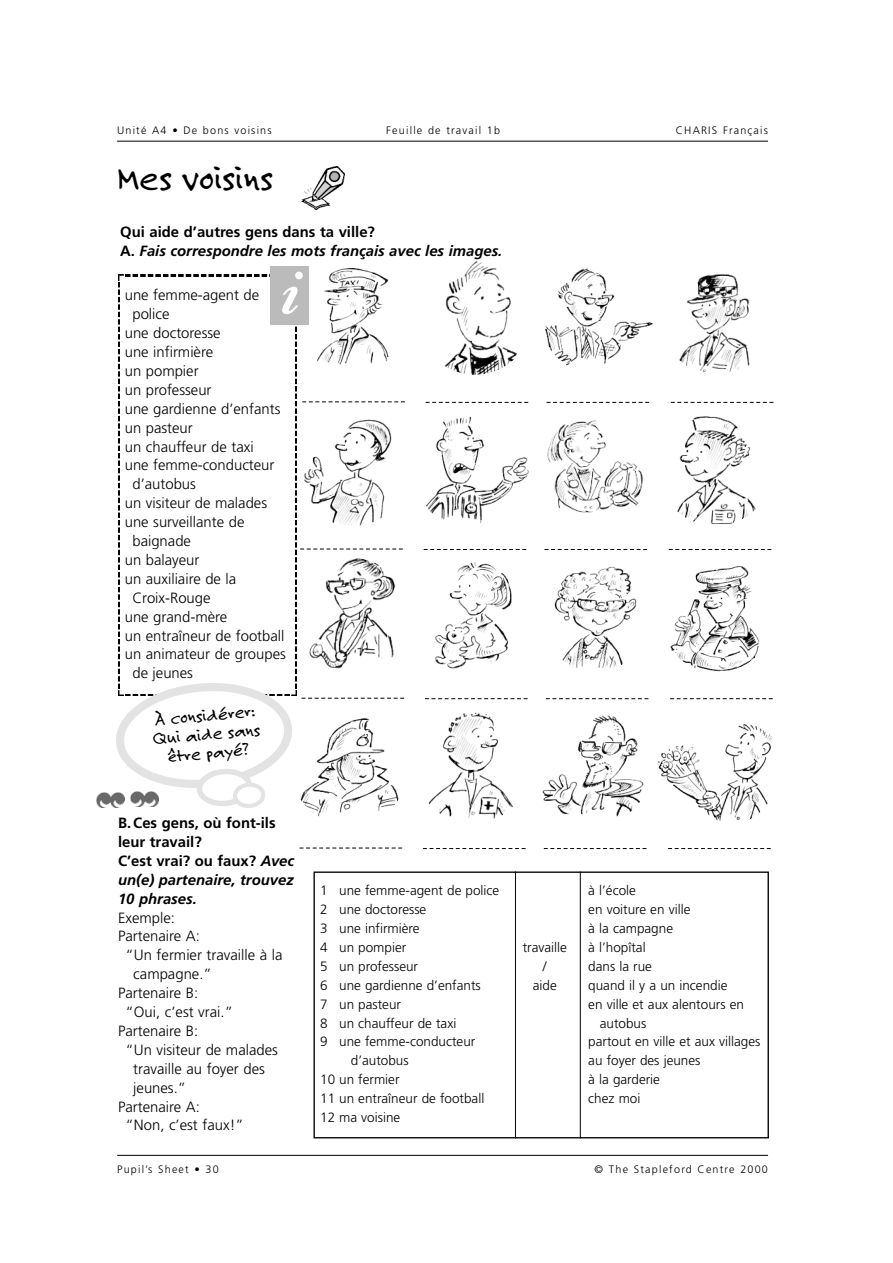
<style>
.page{position:relative;width:893px;height:1263px;background:#fff}
.page>*{position:absolute;margin:0;border:0;box-sizing:border-box;transform-origin:0 0}
.t1{font:italic 700 64.8px "Garamond";color:#fff}
.t2{font:37.8px "Felt Tip Roman";color:#000}
.t3{font:18.9px/18.9px "Felt Tip Roman";color:#000;text-align:center}
.t4{font:300 14.85px "Frutiger";color:#000}
.t5{font:700 14.85px/18.9px "Frutiger";color:#000}
.t6{font:italic 700 14.85px/18.9px "Frutiger";color:#000}
.t7{font:300 13.5px "Frutiger";color:#000}
.t8{font:300 10.8px "Frutiger";letter-spacing:.11em;color:#000}
.s1{font-style:normal}
.s2{font-style:italic}
</style>
<div class="page">
<hr style="left:117px;top:141px;width:651px;height:1px;background:#000">
<hr style="left:117px;top:1155px;width:651px;height:1px;background:#000">
<img style="left:316px;top:268px;width:73px;height:97px">
<img style="left:417px;top:260px;width:115px;height:115px;border-radius:50%">
<img style="left:545px;top:268px;width:108px;height:97px">
<img style="left:679px;top:274px;width:71px;height:98px">
<svg style="left:302px;top:402px;width:103px;height:1px"></svg>
<svg style="left:425px;top:402px;width:103px;height:1px"></svg>
<svg style="left:546px;top:402px;width:103px;height:1px"></svg>
<svg style="left:670px;top:402px;width:103px;height:1px"></svg>
<img style="left:304px;top:419px;width:88px;height:107px">
<img style="left:426px;top:416px;width:103px;height:107px">
<img style="left:547px;top:420px;width:96px;height:93px">
<img style="left:677px;top:416px;width:79px;height:109px">
<svg style="left:300px;top:549px;width:103px;height:1px"></svg>
<svg style="left:423px;top:549px;width:103px;height:1px"></svg>
<svg style="left:544px;top:549px;width:103px;height:1px"></svg>
<svg style="left:668px;top:549px;width:103px;height:1px"></svg>
<img style="left:309px;top:558px;width:86px;height:111px">
<img style="left:435px;top:562px;width:77px;height:107px">
<img style="left:554px;top:566px;width:83px;height:102px">
<img style="left:670px;top:566px;width:90px;height:106px">
<svg style="left:425px;top:698px;width:102px;height:1px"></svg>
<svg style="left:546px;top:698px;width:102px;height:1px"></svg>
<svg style="left:670px;top:698px;width:102px;height:1px"></svg>
<img style="left:428px;top:712px;width:85px;height:107px">
<img style="left:542px;top:715px;width:102px;height:102px">
<img style="left:657px;top:724px;width:115px;height:97px">
<svg style="left:299px;top:848px;width:103px;height:1px"></svg>
<svg style="left:423px;top:848px;width:102px;height:1px"></svg>
<svg style="left:544px;top:848px;width:102px;height:1px"></svg>
<svg style="left:668px;top:848px;width:102px;height:1px"></svg>
<div style="left:313px;top:872px;width:455px;height:266px;border:1px solid #000"></div>
<hr style="left:580px;top:872px;width:1px;height:266px;background:#000">
<hr style="left:515px;top:872px;width:1px;height:266px;background:#000">
<svg style="left:118px;top:275px;width:6px;height:5px"></svg>
<img style="left:125px;top:275px;width:145px;height:1px">
<img style="left:295px;top:326px;width:1px;height:349px">
<img style="left:118px;top:280px;width:1px;height:395px">
<svg style="left:116px;top:676px;width:288px;height:135px"></svg>
<img style="left:301px;top:166px;width:43px;height:43px">
<div style="left:270px;top:266px;width:38px;height:59px;background:#bbb"></div>
<div style="left:86px;top:788px;width:71px;height:42px;background:#fff"></div>
<img style="left:96px;top:792px;width:29px;height:16px">
<div style="left:127px;top:790px;width:42px;height:42px;background:#fff"></div>
<img style="left:130px;top:792px;width:28px;height:15px">
<p class="t8" style="left:117px;top:126px;width:156px">Unité A4 • De bons voisins</p>
<p class="t8" style="left:386px;top:126px;width:115px">Feuille de travail 1b</p>
<p class="t8" style="left:675px;top:126px;width:94px">CHARIS Français</p>
<h2 class="t2" style="left:117px;top:154px;width:157px">Mes voisins</h2>
<p class="t6" style="left:120px;top:224px;width:383px"><span class="s1">Qui aide d’autres gens dans ta ville?<br>A.</span> Fais correspondre les mots français avec les images.</p>
<h1 class="t1" style="left:280px;top:270px;width:20px">i</h1>
<p class="t4" style="left:125px;top:289px;width:136px">une femme-agent de</p>
<p class="t4" style="left:132px;top:308px;width:39px">police</p>
<p class="t4" style="left:125px;top:327px;width:97px">une doctoresse</p>
<p class="t4" style="left:125px;top:346px;width:90px">une infirmière</p>
<p class="t4" style="left:125px;top:365px;width:75px">un pompier</p>
<p class="t4" style="left:125px;top:384px;width:88px">un professeur</p>
<p class="t4" style="left:125px;top:403px;width:157px">une gardienne d’enfants</p>
<p class="t4" style="left:125px;top:422px;width:70px">un pasteur</p>
<p class="t4" style="left:125px;top:440px;width:130px">un chauffeur de taxi</p>
<p class="t4" style="left:125px;top:459px;width:151px">une femme-conducteur</p>
<p class="t4" style="left:132px;top:478px;width:65px">d’autobus</p>
<p class="t4" style="left:125px;top:497px;width:144px">un visiteur de malades</p>
<p class="t4" style="left:125px;top:516px;width:121px">une surveillante de</p>
<p class="t4" style="left:132px;top:535px;width:60px">baignade</p>
<p class="t4" style="left:125px;top:554px;width:76px">un balayeur</p>
<p class="t4" style="left:125px;top:573px;width:113px">un auxiliaire de la</p>
<p class="t4" style="left:132px;top:592px;width:80px">Croix-Rouge</p>
<p class="t4" style="left:125px;top:611px;width:104px">une grand-mère</p>
<p class="t4" style="left:125px;top:629px;width:161px">un entraîneur de football</p>
<p class="t4" style="left:125px;top:648px;width:163px">un animateur de groupes</p>
<p class="t4" style="left:132px;top:667px;width:62px">de jeunes</p>
<p class="t3" style="left:150px;top:710px;width:109px;rotate:-5deg">À considérer:<br>Qui aide sans être payé?</p>
<p class="t5" style="left:118px;top:815px;width:178px">B. Ces gens, où font-ils leur travail?<br>C’est vrai? ou faux? <span class="s2">Avec un(e) partenaire, trouvez<br>10 phrases.</span></p>
<p class="t4" style="left:118px;top:911px;width:58px">Exemple:</p>
<p class="t4" style="left:118px;top:930px;width:83px">Partenaire A:</p>
<p class="t4" style="left:126px;top:949px;width:158px">“Un fermier travaille à la</p>
<p class="t4" style="left:133px;top:968px;width:80px">campagne.”</p>
<p class="t4" style="left:118px;top:987px;width:82px">Partenaire B:</p>
<p class="t4" style="left:126px;top:1006px;width:109px">“Oui, c’est vrai.”</p>
<p class="t4" style="left:118px;top:1025px;width:82px">Partenaire B:</p>
<p class="t4" style="left:126px;top:1044px;width:154px">“Un visiteur de malades</p>
<p class="t4" style="left:133px;top:1063px;width:133px">travaille au foyer des</p>
<p class="t4" style="left:133px;top:1082px;width:54px">jeunes.”</p>
<p class="t4" style="left:118px;top:1100px;width:83px">Partenaire A:</p>
<p class="t4" style="left:126px;top:1119px;width:119px">“Non, c’est faux!”</p>
<p class="t7" style="left:320px;top:885px;width:181px">1 une femme-agent de police</p>
<p class="t7" style="left:588px;top:885px;width:49px">à l’école</p>
<p class="t7" style="left:320px;top:904px;width:108px">2 une doctoresse</p>
<p class="t7" style="left:588px;top:904px;width:104px">en voiture en ville</p>
<p class="t7" style="left:320px;top:923px;width:101px">3 une infirmière</p>
<p class="t7" style="left:588px;top:923px;width:86px">à la campagne</p>
<p class="t7" style="left:320px;top:942px;width:88px">4 un pompier</p>
<p class="t7" style="left:522px;top:942px;width:46px">travaille</p>
<p class="t7" style="left:588px;top:942px;width:59px">à l’hopîtal</p>
<p class="t7" style="left:320px;top:961px;width:99px">5 un professeur</p>
<p class="t7" style="left:543px;top:961px;width:5px">/</p>
<p class="t7" style="left:588px;top:961px;width:65px">dans la rue</p>
<p class="t7" style="left:320px;top:980px;width:162px">6 une gardienne d’enfants</p>
<p class="t7" style="left:533px;top:980px;width:25px">aide</p>
<p class="t7" style="left:588px;top:980px;width:141px">quand il y a un incendie</p>
<p class="t7" style="left:320px;top:999px;width:82px">7 un pasteur</p>
<p class="t7" style="left:588px;top:999px;width:157px">en ville et aux alentours en</p>
<p class="t7" style="left:320px;top:1017px;width:138px">8 un chauffeur de taxi</p>
<p class="t7" style="left:599px;top:1017px;width:48px">autobus</p>
<p class="t7" style="left:320px;top:1036px;width:157px">9 une femme-conducteur</p>
<p class="t7" style="left:588px;top:1036px;width:174px">partout en ville et aux villages</p>
<p class="t7" style="left:351px;top:1055px;width:59px">d’autobus</p>
<p class="t7" style="left:588px;top:1055px;width:114px">au foyer des jeunes</p>
<p class="t7" style="left:320px;top:1074px;width:81px">10 un fermier</p>
<p class="t7" style="left:588px;top:1074px;width:73px">à la garderie</p>
<p class="t7" style="left:320px;top:1093px;width:166px">11 un entraîneur de football</p>
<p class="t7" style="left:588px;top:1093px;width:54px">chez moi</p>
<p class="t7" style="left:320px;top:1112px;width:82px">12 ma voisine</p>
<p class="t8" style="left:117px;top:1165px;width:103px">Pupil’s Sheet • 30</p>
<p class="t8" style="left:594px;top:1165px;width:175px">© The Stapleford Centre 2000</p>
</div>
